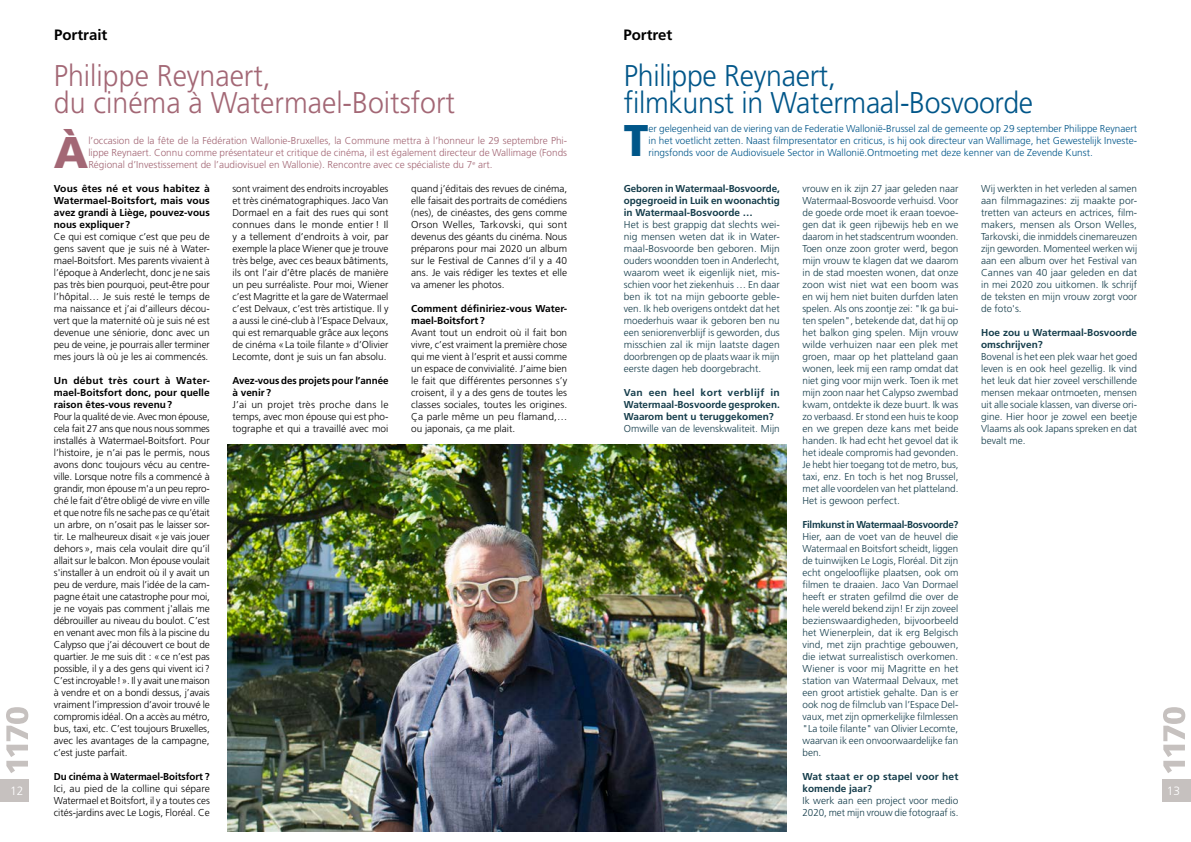
<style>
.page{position:relative;width:1191px;height:842px;background:#fff}
.page>*{position:absolute;margin:0;border:0;box-sizing:border-box;transform-origin:0 0}
.t1{font:900 44.4px "Frutiger LT Std";color:#005689}
.t2{font:900 44.4px "Frutiger LT Std";color:#a36775}
.t3{font:300 30px/27px "Frutiger LT Std";letter-spacing:-.01em;color:#005689;scale:.95 1}
.t4{font:300 30px/27px "Frutiger LT Std";color:#a36775;scale:.95 1}
.t5{font:700 15px "Frutiger LT Std";color:#000}
.t6{font:300 12px "Frutiger LT Std";color:#fff}
.t7{font:300 10px/12px "Frutiger LT Std";color:#000;text-align:justify}
.t8{font:300 10px/12px "Frutiger LT Std";color:#153d4b;text-align:justify}
.t9{font:300 10px/12px "Frutiger LT Std";color:#005689;text-align:justify}
.t10{font:700 10px/12px "Frutiger LT Std";color:#000;text-align:justify}
.t11{font:300 10px/12px "Frutiger LT Std";color:#a36775;text-align:justify}
.t12{font:700 10px/12px "Frutiger LT Std";color:#153d4b;text-align:justify}
.t13{font:700 10px "Frutiger LT Std";letter-spacing:-.025em;color:#153d4b}
</style>
<div class="page">
<img style="left:227px;top:444px;width:559px;height:387px">
<div style="left:0;top:779px;width:28px;height:22px;background:#c6c1bf"></div>
<svg style="left:6px;top:707px;width:22px;height:66px"></svg>
<div style="left:1162px;top:779px;width:29px;height:22px;background:#c6c1bf"></div>
<svg style="left:1163px;top:707px;width:22px;height:66px"></svg>
<h3 class="t5" style="left:54px;top:26px;width:55px">Portrait</h3>
<h3 class="t5" style="left:623px;top:26px;width:50px">Portret</h3>
<h2 class="t4" style="left:54px;top:62px;width:424px">Philippe Reynaert,<br>du cinéma à Watermael-Boitsfort</h2>
<h1 class="t2" style="left:54px;top:126px;width:36px">À</h1>
<p class="t11" style="left:88px;top:135px;width:480px">l’occasion de la fête de la Fédération Wallonie-Bruxelles, la Commune mettra à l’honneur le 29 septembre Phi&shy;lippe Reynaert. Connu comme présentateur et critique de cinéma, il est également directeur de Wallimage (Fonds Régional d’Investissement de l’audiovisuel en Wallonie). Rencontre avec ce spécialiste du 7<sup>e</sup> art.</p>
<h2 class="t3" style="left:624px;top:62px;width:432px">Philippe Reynaert,<br>filmkunst in Watermaal-Bosvoorde</h2>
<h1 class="t1" style="left:624px;top:114px;width:26px">T</h1>
<p class="t9" style="left:648px;top:123px;width:490px">er gelegenheid van de viering van de Federatie Wallonië-Brussel zal de gemeente op 29 september Philippe Reynaert in het voetlicht zetten. Naast filmpresentator en criticus, is hij ook directeur van Wallimage, het Gewestelijk Investe&shy;ringsfonds voor de Audiovisuele Sector in Wallonië.Ontmoeting met deze kenner van de Zevende Kunst.</p>
<p class="t10" style="left:54px;top:183px;width:157px">Vous êtes né et vous habitez à Watermael-Boitsfort, mais vous avez grandi à Liège, pouvez-vous nous expliquer?</p>
<p class="t7" style="left:54px;top:231px;width:158px">Ce qui est comique c’est que peu de gens savent que je suis né à Water&shy;mael-Boitsfort. Mes parents vivaient à l’époque à Anderlecht, donc je ne sais pas très bien pourquoi, peut-être pour l’hôpital… Je suis resté le temps de ma naissance et j’ai d’ailleurs décou&shy;vert que la maternité où je suis né est devenue une séniorie, donc avec un peu de veine, je pourrais aller terminer mes jours là où je les ai commencés.</p>
<p class="t10" style="left:54px;top:375px;width:157px">Un début très court à Water&shy;mael-Boitsfort donc, pour quelle raison êtes-vous revenu?</p>
<p class="t7" style="left:54px;top:411px;width:158px">Pour la qualité de vie. Avec mon épouse, cela fait 27 ans que nous nous sommes installés à Watermael-Boitsfort. Pour l’histoire, je n’ai pas le permis, nous avons donc toujours vécu au centre&shy;ville. Lorsque notre fils a commencé à grandir, mon épouse m'a un peu repro&shy;ché le fait d’être obligé de vivre en ville et que notre fils ne sache pas ce qu’était un arbre, on n’osait pas le laisser sor&shy;tir. Le malheureux disait «je vais jouer dehors», mais cela voulait dire qu’il allait sur le balcon. Mon épouse voulait s'installer à un endroit où il y avait un peu de verdure, mais l’idée de la cam&shy;pagne était une catastrophe pour moi, je ne voyais pas comment j'allais me débrouiller au niveau du boulot. C’est en venant avec mon fils à la piscine du Calypso que j’ai découvert ce bout de quartier. Je me suis dit : «ce n’est pas possible, il y a des gens qui vivent ici?<br>C’est incroyable!». Il y avait une maison à vendre et on a bondi dessus, j’avais vraiment l’impression d’avoir trouvé le compromis idéal. On a accès au métro, bus, taxi, etc. C’est toujours Bruxelles, avec les avantages de la campagne, c’est juste parfait.</p>
<p class="t10" style="left:54px;top:771px;width:157px">Du cinéma à Watermael-Boitsfort ?</p>
<p class="t7" style="left:54px;top:783px;width:158px">Ici, au pied de la colline qui sépare Watermael et Boitsfort, il y a toutes ces cités-jardins avec Le Logis, Floréal. Ce</p>
<p class="t7" style="left:232px;top:183px;width:157px">sont vraiment des endroits incroyables et très cinématographiques. Jaco Van Dormael en a fait des rues qui sont connues dans le monde entier! Il y a tellement d’endroits à voir, par exemple la place Wiener que je trouve très belge, avec ces beaux bâtiments, ils ont l’air d’être placés de manière un peu surréaliste. Pour moi, Wiener c’est Magritte et la gare de Watermael c’est Delvaux, c’est très artistique. Il y a aussi le ciné-club à l’Espace Delvaux, qui est remarquable grâce aux leçons de cinéma «La toile filante» d’Olivier Lecomte, dont je suis un fan absolu.</p>
<p class="t10" style="left:232px;top:375px;width:157px">Avez-vous des projets pour l’année à venir ?</p>
<p class="t7" style="left:232px;top:399px;width:157px">J’ai un projet très proche dans le temps, avec mon épouse qui est pho&shy;tographe et qui a travaillé avec moi</p>
<p class="t7" style="left:411px;top:183px;width:158px">quand j’éditais des revues de cinéma, elle faisait des portraits de comédiens (nes), de cinéastes, des gens comme Orson Welles, Tarkovski, qui sont devenus des géants du cinéma. Nous préparons pour mai 2020 un album sur le Festival de Cannes d’il y a 40 ans. Je vais rédiger les textes et elle va amener les photos.</p>
<p class="t10" style="left:411px;top:303px;width:157px">Comment définiriez-vous Water&shy;mael-Boitsfort?</p>
<p class="t7" style="left:411px;top:327px;width:158px">Avant tout un endroit où il fait bon vivre, c’est vraiment la première chose qui me vient à l’esprit et aussi comme un espace de convivialité. J’aime bien le fait que différentes personnes s’y croisent, il y a des gens de toutes les classes sociales, toutes les origines.<br>Ça parle même un peu flamand,… ou japonais, ça me plait.</p>
<p class="t12" style="left:624px;top:183px;width:157px">Geboren in Watermaal-Bosvoorde, opgegroeid in Luik en woonachtig in Watermaal-Bosvoorde …</p>
<p class="t8" style="left:624px;top:219px;width:157px">Het is best grappig dat slechts wei&shy;nig mensen weten dat ik in Water&shy;maal-Bosvoorde ben geboren. Mijn ouders woondden toen in Anderlecht, waarom weet ik eigenlijk niet, mis&shy;schien voor het ziekenhuis … En daar ben ik tot na mijn geboorte geble&shy;ven. Ik heb overigens ontdekt dat het moederhuis waar ik geboren ben nu een seniorenverblijf is geworden, dus misschien zal ik mijn laatste dagen doorbrengen op de plaats waar ik mijn eerste dagen heb doorgebracht.</p>
<p class="t12" style="left:624px;top:387px;width:157px">Van een heel kort verblijf in Watermaal-Bosvoorde gesproken.<br>Waarom bent u teruggekomen?</p>
<p class="t8" style="left:624px;top:423px;width:157px">Omwille van de levenskwaliteit. Mijn</p>
<p class="t8" style="left:802px;top:183px;width:158px">vrouw en ik zijn 27 jaar geleden naar Watermaal-Bosvoorde verhuisd. Voor de goede orde moet ik eraan toevoe&shy;gen dat ik geen rijbewijs heb en we daarom in het stadscentrum woonden.<br>Toen onze zoon groter werd, begon mijn vrouw te klagen dat we daarom in de stad moesten wonen, dat onze zoon wist niet wat een boom was en wij hem niet buiten durfden laten spelen. Als ons zoontje zei: "Ik ga bui&shy;ten spelen", betekende dat, dat hij op het balkon ging spelen. Mijn vrouw wilde verhuizen naar een plek met groen, maar op het platteland gaan wonen, leek mij een ramp omdat dat niet ging voor mijn werk. Toen ik met mijn zoon naar het Calypso zwembad kwam, ontdekte ik deze buurt. Ik was zo verbaasd. Er stond een huis te koop en we grepen deze kans met beide handen. Ik had echt het gevoel dat ik het ideale compromis had gevonden.<br>Je hebt hier toegang tot de metro, bus, taxi, enz. En toch is het nog Brussel, met alle voordelen van het platteland.<br>Het is gewoon perfect.</p>
<p class="t13" style="left:802px;top:519px;width:157px">Filmkunst in Watermaal-Bosvoorde?</p>
<p class="t8" style="left:802px;top:531px;width:158px">Hier, aan de voet van de heuvel die Watermaal en Boitsfort scheidt, liggen de tuinwijken Le Logis, Floréal. Dit zijn echt ongelooflijke plaatsen, ook om filmen te draaien. Jaco Van Dormael heeft er straten gefilmd die over de hele wereld bekend zijn! Er zijn zoveel bezienswaardigheden, bijvoorbeeld het Wienerplein, dat ik erg Belgisch vind, met zijn prachtige gebouwen, die ietwat surrealistisch overkomen.<br>Wiener is voor mij Magritte en het station van Watermaal Delvaux, met een groot artistiek gehalte. Dan is er ook nog de filmclub van l’Espace Del&shy;vaux, met zijn opmerkelijke filmlessen "La toile filante" van Olivier Lecomte, waarvan ik een onvoorwaardelijke fan ben.</p>
<p class="t12" style="left:802px;top:771px;width:157px">Wat staat er op stapel voor het komende jaar?</p>
<p class="t8" style="left:802px;top:795px;width:157px">Ik werk aan een project voor medio<br>2020, met mijn vrouw die fotograaf is.</p>
<p class="t8" style="left:981px;top:183px;width:158px">Wij werkten in het verleden al samen aan filmmagazines: zij maakte por&shy;tretten van acteurs en actrices, film&shy;makers, mensen als Orson Welles, Tarkovski, die inmiddels cinemareuzen zijn geworden. Momenteel werken wij aan een album over het Festival van Cannes van 40 jaar geleden en dat in mei 2020 zou uitkomen. Ik schrijf de teksten en mijn vrouw zorgt voor de foto's.</p>
<p class="t12" style="left:981px;top:327px;width:157px">Hoe zou u Watermaal-Bosvoorde omschrijven?</p>
<p class="t8" style="left:981px;top:351px;width:158px">Bovenal is het een plek waar het goed leven is en ook heel gezellig. Ik vind het leuk dat hier zoveel verschillende mensen mekaar ontmoeten, mensen uit alle sociale klassen, van diverse ori&shy;gine. Hier hoor je zowel een beetje Vlaams als ook Japans spreken en dat bevalt me.</p>
<p class="t6" style="left:10px;top:784px;width:15px">12</p>
<p class="t6" style="left:1166px;top:784px;width:15px">13</p>
</div>
